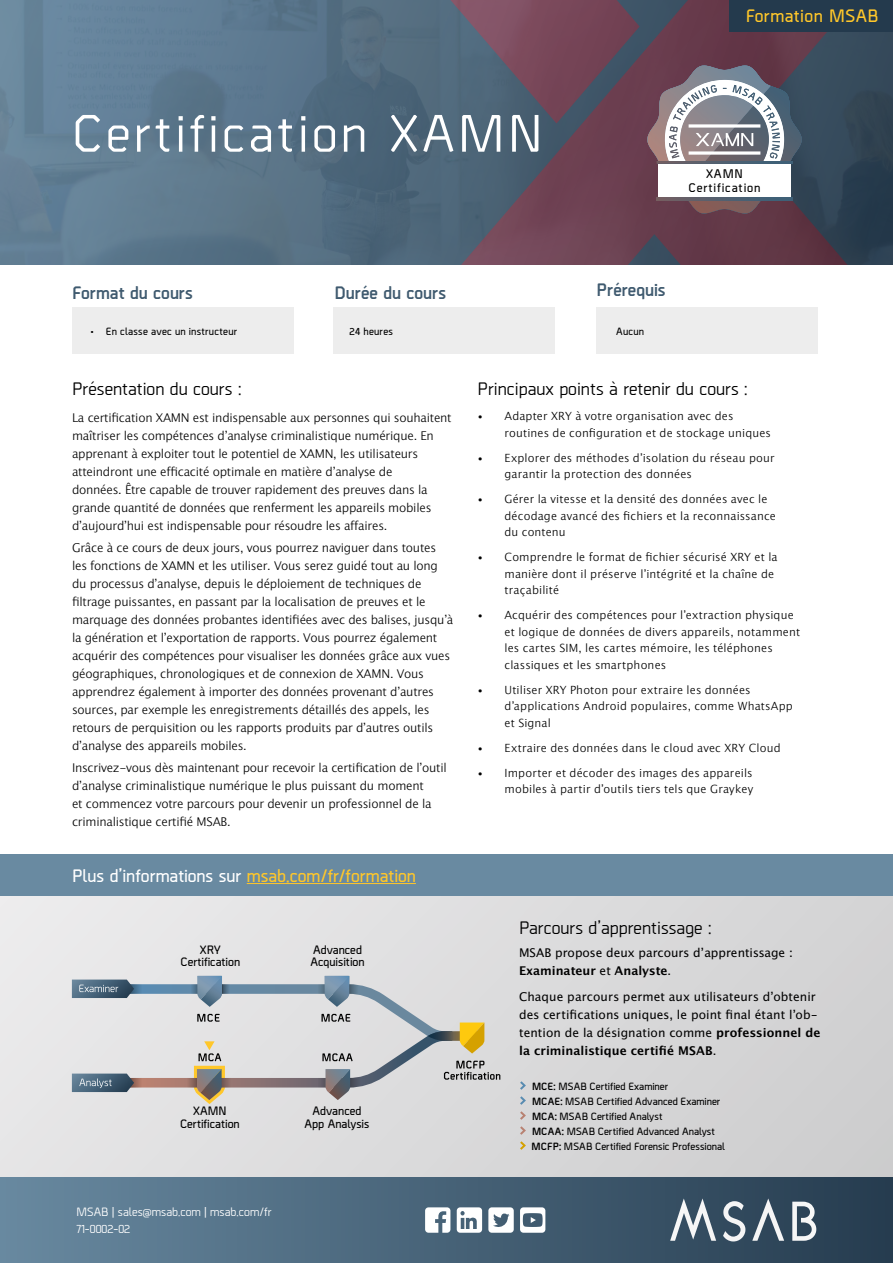
<style>
.page{position:relative;width:893px;height:1263px;background:#fff}
.page>*{position:absolute;margin:0;border:0;box-sizing:border-box;transform-origin:0 0}
.t1{font:500 52.5px "Borda";letter-spacing:.06em;color:#fff}
.t2{font:500 18px "Borda";color:#000}
.Bullet_List{font:600 18px "Borda";letter-spacing:-.005em;color:#fff}
.Bullet_List-2{font:700 18px "Borda";color:#3f5a6f}
.t3{font:600 18px "Borda";letter-spacing:.025em;color:#ffc72a}
.t4{font:600 12.45px/13px "Borda";letter-spacing:.07em;color:#000;text-align:center}
.t5{font:600 12.15px/12.1px "Borda";color:#000;text-align:center}
.t6{font:300 12px/18px "Lucida Grande";letter-spacing:-.02em;color:#000}
.t7{font:12px/18px "Lucida Grande Regular W";letter-spacing:.005em;color:#000}
.t8{font:500 12px "Borda";color:#fff}
.t9{font:300 11.25px/16.5px "Lucida Grande";letter-spacing:.015em;color:#000}
.Bullet_List-3{font:600 10.5px "Borda";letter-spacing:.005em;color:#000}
.s1{color:#ffc72a}
.s2{font-family:"Lucida Grande Bold W"}
.s3{font-weight:700}
</style>
<div class="page">
<svg style="left:0;top:0;width:318px;height:264px;background:#5f7b91"></svg>
<svg style="left:318px;top:0;width:575px;height:264px;background:#545163"></svg>
<div style="left:0;top:1177px;width:893px;height:86px;background:linear-gradient(to right,#6889a0,#263c4f)"></div>
<svg style="left:669px;top:1197px;width:150px;height:47px;fill:#334b5f"></svg>
<svg style="left:457px;top:1207px;width:25px;height:26px"></svg>
<svg style="left:488px;top:1207px;width:26px;height:26px"></svg>
<svg style="left:425px;top:1207px;width:25px;height:26px"></svg>
<svg style="left:520px;top:1207px;width:25px;height:26px"></svg>
<div style="left:72px;top:308px;width:221px;height:46px;background:#ededed"></div>
<div style="left:333px;top:308px;width:221px;height:46px;background:#ededed"></div>
<div style="left:597px;top:308px;width:221px;height:46px;background:#ededed"></div>
<div style="left:730px;top:0;width:163px;height:31px;background:#243a4d"></div>
<div style="left:0;top:863px;width:893px;height:313px;background:linear-gradient(to right,#eae9ea,#d0d0d1)"></div>
<svg style="left:72px;top:976px;width:428px;height:133px;background:#c8caca"></svg>
<svg style="left:520px;top:1081px;width:6px;height:9px"></svg>
<svg style="left:520px;top:1096px;width:6px;height:9px"></svg>
<svg style="left:520px;top:1111px;width:6px;height:9px"></svg>
<svg style="left:520px;top:1126px;width:6px;height:9px"></svg>
<svg style="left:520px;top:1141px;width:6px;height:9px"></svg>
<div style="left:0;top:854px;width:893px;height:42px;background:#698aa1"></div>
<hr style="left:247px;top:883px;width:169px;height:1px;background:#ffc72a">
<svg style="left:647px;top:66px;width:155px;height:147px"></svg>
<p class="t3" style="left:746px;top:3px;width:134px">Formation MSAB</p>
<p class="t1" style="left:72px;top:98px;width:472px">Certification XAMN</p>
<p class="t4" style="left:688px;top:167px;width:74px">XAMN<br>Certification</p>
<p class="Bullet_List-2" style="left:72px;top:280px;width:122px">Format du cours</p>
<p class="Bullet_List-2" style="left:334px;top:280px;width:113px">Durée du cours</p>
<p class="Bullet_List-2" style="left:597px;top:277px;width:71px">Prérequis</p>
<p class="Bullet_List-3" style="left:91px;top:324px;width:148px">• En classe avec un instructeur</p>
<p class="Bullet_List-3" style="left:349px;top:324px;width:45px">24 heures</p>
<p class="Bullet_List-3" style="left:616px;top:324px;width:30px">Aucun</p>
<p class="t2" style="left:72px;top:377px;width:171px">Présentation du cours :</p>
<p class="t6" style="left:72px;top:408px;width:381px">La certification XAMN est indispensable aux personnes qui souhaitent maîtriser les compétences d’analyse criminalistique numérique. En apprenant à exploiter tout le potentiel de XAMN, les utilisateurs atteindront une efficacité optimale en matière d’analyse de<br>données. Être capable de trouver rapidement des preuves dans la grande quantité de données que renferment les appareils mobiles d’aujourd’hui est indispensable pour résoudre les affaires.</p>
<p class="t6" style="left:72px;top:538px;width:383px">Grâce à ce cours de deux jours, vous pourrez naviguer dans toutes les fonctions de XAMN et les utiliser. Vous serez guidé tout au long du processus d’analyse, depuis le déploiement de techniques de filtrage puissantes, en passant par la localisation de preuves et le marquage des données probantes identifiées avec des balises, jusqu’à la génération et l’exportation de rapports. Vous pourrez également acquérir des compétences pour visualiser les données grâce aux vues géographiques, chronologiques et de connexion de XAMN. Vous apprendrez également à importer des données provenant d’autres sources, par exemple les enregistrements détaillés des appels, les retours de perquisition ou les rapports produits par d’autres outils d’analyse des appareils mobiles.</p>
<p class="t6" style="left:72px;top:758px;width:376px">Inscrivez-vous dès maintenant pour recevoir la certification de l’outil d’analyse criminalistique numérique le plus puissant du moment<br>et commencez votre parcours pour devenir un professionnel de la criminalistique certifié MSAB.</p>
<p class="Bullet_List" style="left:72px;top:863px;width:345px">Plus d’informations sur <span class="s1">msab.com/fr/formation</span></p>
<p class="t5" style="left:181px;top:942px;width:61px">XRY<br>Certification</p>
<p class="t5" style="left:310px;top:942px;width:56px;text-align:left">Advanced<br>Acquisition</p>
<p class="t5" style="left:180px;top:1104px;width:61px">XAMN<br>Certification</p>
<p class="t8" style="left:77px;top:1204px;width:197px">MSAB | sales@msab.com | msab.com/fr</p>
<p class="t8" style="left:77px;top:1220px;width:55px">71-0002-02</p>
<p class="t5" style="left:304px;top:1104px;width:67px">Advanced<br>App Analysis</p>
<p class="t2" style="left:477px;top:377px;width:272px">Principaux points à retenir du cours :</p>
<p class="t9" style="left:504px;top:407px;width:268px;text-indent:-27px">• Adapter XRY à votre organisation avec des routines de configuration et de stockage uniques</p>
<p class="t9" style="left:504px;top:449px;width:272px;text-indent:-27px">• Explorer des méthodes d’isolation du réseau pour garantir la protection des données</p>
<p class="t9" style="left:504px;top:490px;width:273px;text-indent:-27px">• Gérer la vitesse et la densité des données avec le décodage avancé des fichiers et la reconnaissance du contenu</p>
<p class="t9" style="left:504px;top:548px;width:275px;text-indent:-27px">• Comprendre le format de fichier sécurisé XRY et la manière dont il préserve l’intégrité et la chaîne de traçabilité</p>
<p class="t9" style="left:504px;top:606px;width:297px;text-indent:-27px">• Acquérir des compétences pour l’extraction physique et logique de données de divers appareils, notamment les cartes SIM, les cartes mémoire, les téléphones classiques et les smartphones</p>
<p class="t9" style="left:504px;top:681px;width:290px;text-indent:-27px">• Utiliser XRY Photon pour extraire les données d’applications Android populaires, comme WhatsApp et Signal</p>
<p class="t9" style="left:477px;top:739px;width:305px">• Extraire des données dans le cloud avec XRY Cloud</p>
<p class="t9" style="left:477px;top:764px;width:277px;text-align:right">• Importer et décoder des images des appareils mobiles à partir d’outils tiers tels que Graykey</p>
<p class="t2" style="left:519px;top:916px;width:194px">Parcours d’apprentissage :</p>
<p class="t7" style="left:519px;top:943px;width:275px">MSAB propose deux parcours d’apprentissage :<br><span class="s2">Examinateur</span> et <span class="s2">Analyste</span>.</p>
<p class="t7" style="left:519px;top:987px;width:303px">Chaque parcours permet aux utilisateurs d’obtenir des certifications uniques, le point final étant l’ob&shy;tention de la désignation comme <span class="s2">professionnel de la criminalistique certifié MSAB</span>.</p>
<p class="Bullet_List-3" style="left:532px;top:1079px;width:138px"><span class="s3">MCE:</span> MSAB Certified Examiner</p>
<p class="Bullet_List-3" style="left:532px;top:1094px;width:190px"><span class="s3">MCAE:</span> MSAB Certified Advanced Examiner</p>
<p class="Bullet_List-3" style="left:532px;top:1109px;width:132px"><span class="s3">MCA:</span> MSAB Certified Analyst</p>
<p class="Bullet_List-3" style="left:532px;top:1124px;width:184px"><span class="s3">MCAA:</span> MSAB Certified Advanced Analyst</p>
<p class="Bullet_List-3" style="left:532px;top:1139px;width:195px"><span class="s3">MCFP:</span> MSAB Certified Forensic Professional</p>
</div>
